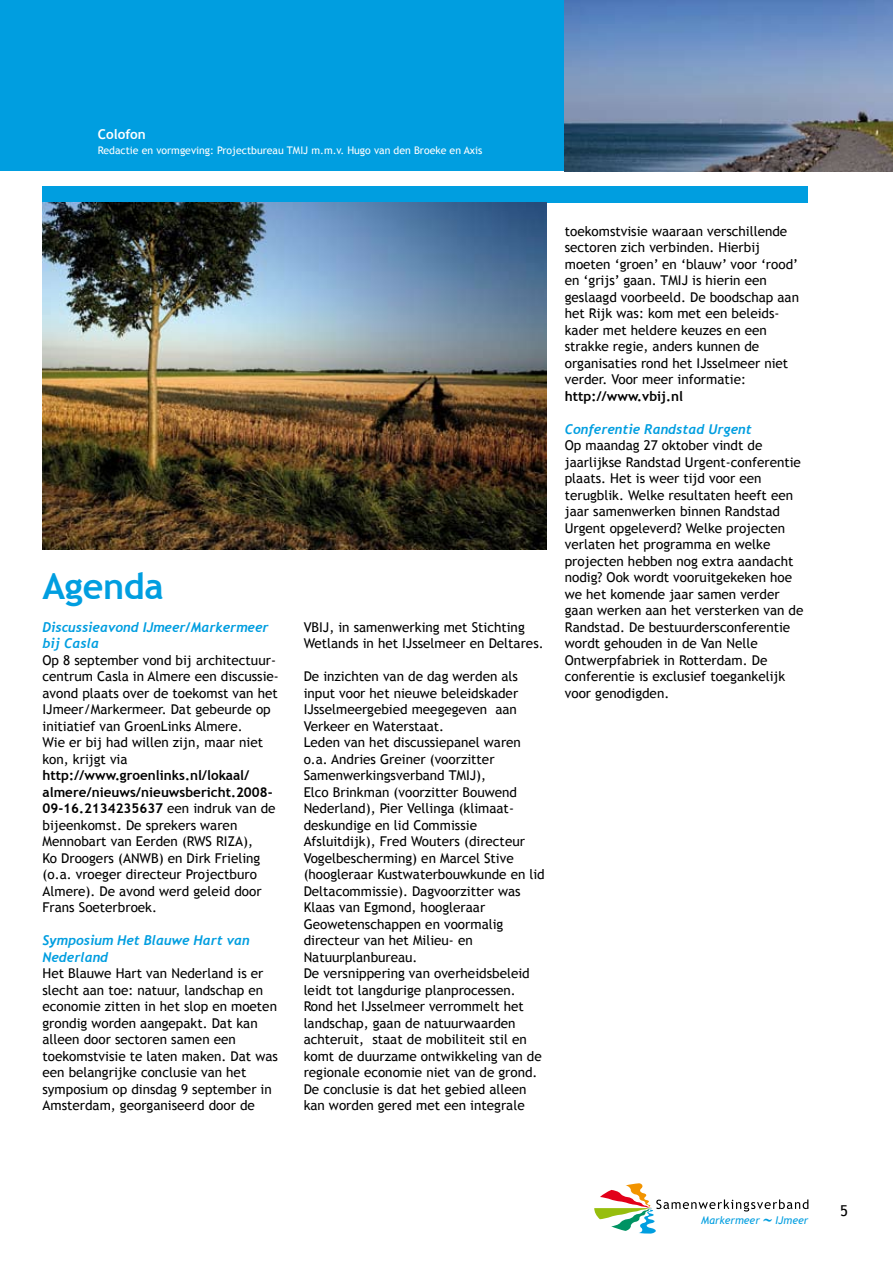
<style>
.page{position:relative;width:893px;height:1263px;background:#fff}
.page>*{position:absolute;margin:0;border:0;box-sizing:border-box;transform-origin:0 0}
.t1{font:700 36px "Trebuchet MS";letter-spacing:-.01em;color:#009ee0}
.t2{font:13.5px/16.5px "Trebuchet MS";color:#000}
.t3{font:italic 700 13.5px/16.5px "Trebuchet";color:#009ee0}
.t4{font:700 13.5px "Trebuchet MS";color:#000}
.t5{font:700 13.5px "Trebuchet MS";color:#fff}
.t6{font:italic 10.65px "Trebuchet MS";color:#009ee0}
.t7{font:10.5px "Trebuchet MS";color:#fff}
.s1{font-weight:700}
.s2{font-size:21.3px}
</style>
<div class="page">
<svg style="left:594px;top:1183px;width:214px;height:50px"></svg>
<div style="left:43px;top:186px;width:765px;height:16px;background:#009ee0"></div>
<div style="left:0;top:0;width:758px;height:171px;background:#009ee0"></div>
<img style="left:565px;top:0;width:328px;height:171px">
<img style="left:43px;top:203px;width:504px;height:346px">
<p class="t5" style="left:98px;top:125px;width:50px">Colofon</p>
<p class="t7" style="left:98px;top:144px;width:386px">Redactie en vormgeving: Projectbureau TMIJ m.m.v. Hugo van den Broeke en Axis</p>
<h1 class="t1" style="left:43px;top:563px;width:123px">Agenda</h1>
<p class="t3" style="left:43px;top:619px;width:227px">Discussieavond IJmeer/Markermeer bij Casla</p>
<p class="t2" style="left:43px;top:652px;width:238px">Op 8 september vond bij architectuur&shy;centrum Casla in Almere een discussie&shy;avond plaats over de toekomst van het IJmeer/Markermeer. Dat gebeurde op initiatief van GroenLinks Almere.<br>Wie er bij had willen zijn, maar niet kon, krijgt via</p>
<p class="t2" style="left:43px;top:767px;width:235px"><span class="s1">http://www.groenlinks.nl/lokaal/ almere/nieuws/nieuwsbericht.2008- 09-16.2134235637</span> een indruk van de bijeenkomst. De sprekers waren Mennobart van Eerden (RWS RIZA),<br>Ko Droogers (ANWB) en Dirk Frieling (o.a. vroeger directeur Projectburo Almere). De avond werd geleid door Frans Soeterbroek.</p>
<p class="t3" style="left:43px;top:932px;width:209px">Symposium Het Blauwe Hart van<br>Nederland</p>
<p class="t2" style="left:43px;top:965px;width:237px">Het Blauwe Hart van Nederland is er slecht aan toe: natuur, landschap en economie zitten in het slop en moeten grondig worden aangepakt. Dat kan alleen door sectoren samen een toekomstvisie te laten maken. Dat was een belangrijke conclusie van het symposium op dinsdag 9 september in Amsterdam, georganiseerd door de</p>
<p class="t2" style="left:304px;top:619px;width:242px">VBIJ, in samenwerking met Stichting<br>Wetlands in het IJsselmeer en Deltares.</p>
<p class="t2" style="left:304px;top:668px;width:243px">De inzichten van de dag werden als input voor het nieuwe beleidskader IJsselmeergebied meegegeven aan Verkeer en Waterstaat.<br>Leden van het discussiepanel waren o.a. Andries Greiner (voorzitter Samenwerkingsverband TMIJ),<br>Elco Brinkman (voorzitter Bouwend Nederland), Pier Vellinga (klimaat&shy;deskundige en lid Commissie Afsluitdijk), Fred Wouters (directeur Vogelbescherming) en Marcel Stive (hoogleraar Kustwaterbouwkunde en lid Deltacommissie). Dagvoorzitter was Klaas van Egmond, hoogleraar Geowetenschappen en voormalig directeur van het Milieu- en Natuurplanbureau.<br>De versnippering van overheidsbeleid leidt tot langdurige planprocessen.<br>Rond het IJsselmeer verrommelt het landschap, gaan de natuurwaarden achteruit, staat de mobiliteit stil en komt de duurzame ontwikkeling van de regionale economie niet van de grond.<br>De conclusie is dat het gebied alleen kan worden gered met een integrale</p>
<p class="t2" style="left:565px;top:223px;width:236px">toekomstvisie waaraan verschillende sectoren zich verbinden. Hierbij moeten ‘groen’ en ‘blauw’ voor ‘rood’ en ‘grijs’ gaan. TMIJ is hierin een geslaagd voorbeeld. De boodschap aan het Rijk was: kom met een beleids&shy;kader met heldere keuzes en een strakke regie, anders kunnen de organisaties rond het IJsselmeer niet verder. Voor meer informatie:</p>
<p class="t4" style="left:565px;top:387px;width:120px">http://www.vbij.nl</p>
<p class="t3" style="left:565px;top:421px;width:188px">Conferentie Randstad Urgent</p>
<p class="t2" style="left:565px;top:437px;width:240px">Op maandag 27 oktober vindt de jaarlijkse Randstad Urgent-conferentie plaats. Het is weer tijd voor een terugblik. Welke resultaten heeft een jaar samenwerken binnen Randstad Urgent opgeleverd? Welke projecten verlaten het programma en welke projecten hebben nog extra aandacht nodig? Ook wordt vooruitgekeken hoe we het komende jaar samen verder gaan werken aan het versterken van de Randstad. De bestuurdersconferentie wordt gehouden in de Van Nelle Ontwerpfabriek in Rotterdam. De conferentie is exclusief toegankelijk voor genodigden.</p>
<p class="t6" style="left:701px;top:1214px;width:109px">Markermeer <span class="s2">~</span> IJmeer</p>
</div>
